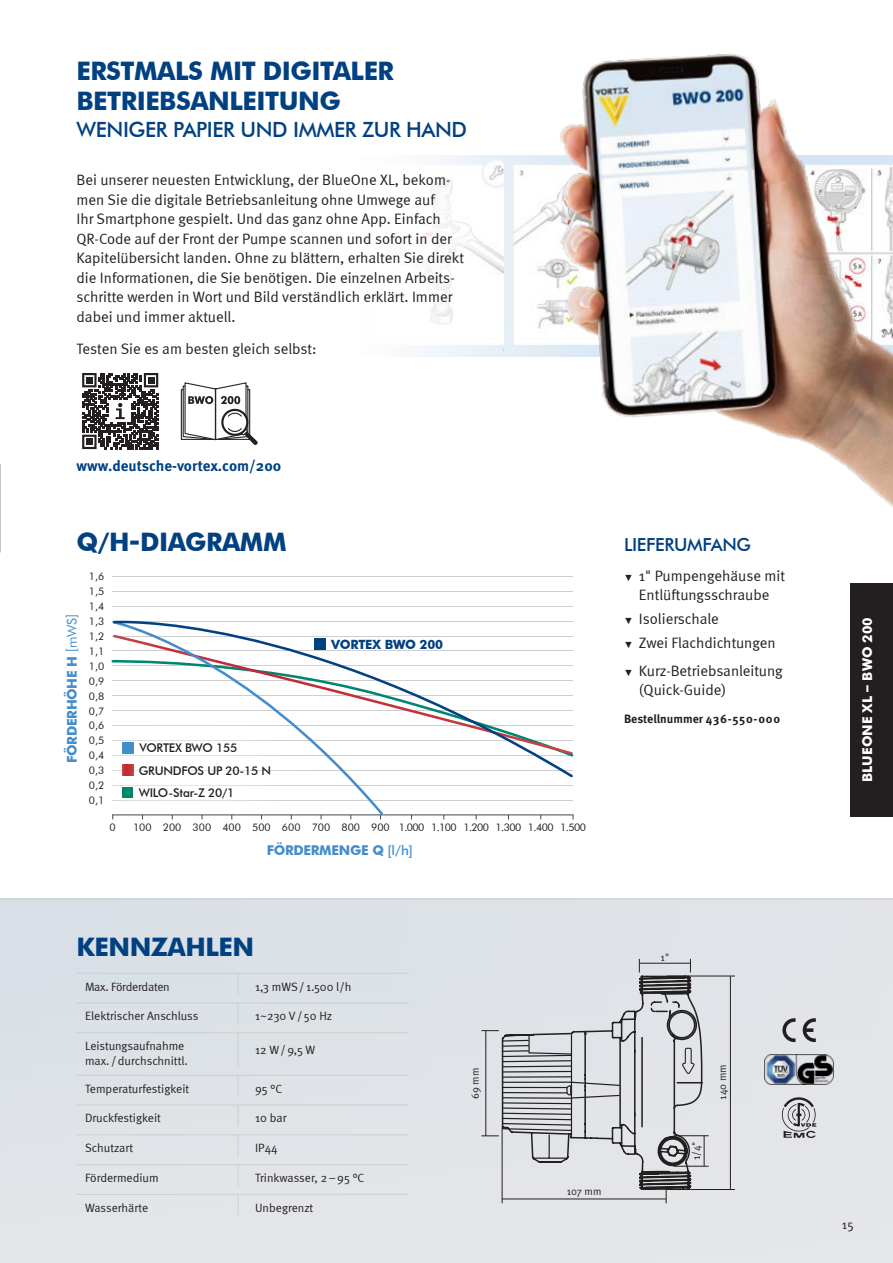
<style>
.page{position:relative;width:893px;height:1263px;background:#fff}
.page>*{position:absolute;margin:0;border:0;box-sizing:border-box;transform-origin:0 0}
.t1{font:700 25.5px/30px "Futura BT";letter-spacing:-.02em;color:#014081}
.t2{font:500 21px "Futura BT";letter-spacing:-.02em;color:#014081}
.t3{font:500 18px "Futura BT";letter-spacing:-.02em;color:#014081}
.t4{font:15px/19.5px "Meta Normal";color:#231f20}
.t5{font:700 15px "Meta Pro";color:#014081}
.t6{font:700 13.5px "Futura BT";letter-spacing:-.02em;color:#448dcb}
.t7{font:700 13.5px "Futura BT";color:#fff}
.t8{font:700 12.75px "Futura BT";letter-spacing:-.02em;color:#014081}
.t9{font:12.75px "Meta Normal";color:#231f20}
.t10{font:12px/15px "Meta Normal";color:#231f20}
.t11{font:500 12px "Futura BT";letter-spacing:-.02em;color:#231f20}
.t12{font:700 12px "Meta Pro";color:#231f20}
.t13{font:12px "Meta Normal";letter-spacing:-.02em;color:#231f20}
.t14{font:10.5px "Futura BT";color:#231f20}
.t15{font:10.5px "Meta Normal";color:#231f20}
.s1{font-weight:400}
.s2{font-weight:500}
.s3{font-family:"Arial";font-size:9px}
</style>
<div class="page">
<div style="left:0;top:899px;width:893px;height:364px;background:#e0e4e8"></div>
<hr style="left:0;top:899px;width:893px;height:1px;background:#cdcfce">
<hr style="left:0;top:0;width:1px;height:553px;background:#c8c7c7">
<hr style="left:77px;top:1002px;width:161px;height:1px;background:#cdcfce">
<hr style="left:77px;top:1032px;width:161px;height:1px;background:#cdcfce">
<hr style="left:77px;top:1075px;width:161px;height:1px;background:#cdcfce">
<hr style="left:77px;top:1105px;width:161px;height:1px;background:#cdcfce">
<hr style="left:77px;top:1134px;width:161px;height:1px;background:#cdcfce">
<hr style="left:77px;top:1164px;width:161px;height:1px;background:#cdcfce">
<hr style="left:77px;top:1194px;width:161px;height:1px;background:#cdcfce">
<svg style="left:238px;top:974px;width:1px;height:20px"></svg>
<hr style="left:238px;top:1002px;width:170px;height:1px;background:#cdcfce">
<hr style="left:238px;top:1032px;width:170px;height:1px;background:#cdcfce">
<hr style="left:238px;top:1075px;width:170px;height:1px;background:#cdcfce">
<hr style="left:238px;top:1105px;width:170px;height:1px;background:#cdcfce">
<hr style="left:238px;top:1134px;width:170px;height:1px;background:#cdcfce">
<hr style="left:238px;top:1164px;width:170px;height:1px;background:#cdcfce">
<hr style="left:238px;top:1194px;width:170px;height:1px;background:#cdcfce">
<svg style="left:238px;top:1003px;width:1px;height:21px"></svg>
<hr style="left:238px;top:1033px;width:1px;height:34px;background:#cdcfce">
<svg style="left:238px;top:1076px;width:1px;height:20px"></svg>
<svg style="left:238px;top:1106px;width:1px;height:20px"></svg>
<svg style="left:238px;top:1135px;width:1px;height:21px"></svg>
<svg style="left:238px;top:1165px;width:1px;height:21px"></svg>
<svg style="left:238px;top:1195px;width:1px;height:20px"></svg>
<hr style="left:77px;top:973px;width:161px;height:1px;background:#cdcfce">
<hr style="left:238px;top:973px;width:170px;height:1px;background:#cdcfce">
<hr style="left:113px;top:800px;width:460px;height:1px;background:#cdcecd">
<hr style="left:113px;top:785px;width:460px;height:1px;background:#cdcecd">
<hr style="left:112px;top:606px;width:460px;height:1px;background:#cdcecd">
<hr style="left:113px;top:591px;width:460px;height:1px;background:#cdcecd">
<hr style="left:113px;top:576px;width:460px;height:1px;background:#cdcecd">
<hr style="left:112px;top:814px;width:461px;height:1px;background:#3f484e">
<svg style="left:111px;top:660px;width:274px;height:157px"></svg>
<svg style="left:112px;top:620px;width:462px;height:159px"></svg>
<div style="left:0;top:0;width:659px;height:463px;background:#fff"></div>
<img style="left:542px;top:53px;width:351px;height:455px">
<div style="left:181px;top:389px;width:34px;height:51px;border:1px solid #231f20"></div>
<svg style="left:182px;top:382px;width:76px;height:63px"></svg>
<svg style="left:82px;top:373px;width:76px;height:76px"></svg>
<svg style="left:481px;top:959px;width:222px;height:244px"></svg>
<hr style="left:502px;top:1127px;width:1px;height:76px;background:#231f20">
<hr style="left:704px;top:1135px;width:1px;height:31px;background:#231f20">
<hr style="left:673px;top:1135px;width:36px;height:1px;background:#231f20">
<hr style="left:673px;top:1166px;width:36px;height:1px;background:#231f20">
<hr style="left:730px;top:976px;width:1px;height:213px;background:#231f20">
<hr style="left:667px;top:976px;width:68px;height:1px;background:#231f20">
<hr style="left:667px;top:1189px;width:68px;height:1px;background:#231f20">
<svg style="left:782px;top:1097px;width:34px;height:41px"></svg>
<svg style="left:782px;top:1018px;width:13px;height:25px"></svg>
<svg style="left:802px;top:1018px;width:14px;height:24px"></svg>
<img style="left:765px;top:1055px;width:68px;height:29px">
<div style="left:850px;top:583px;width:43px;height:233px;background:#231f20"></div>
<h1 class="t1" style="left:77px;top:56px;width:319px">ERSTMALS MIT DIGITALER<br>BETRIEBSANLEITUNG</h1>
<h2 class="t2" style="left:77px;top:117px;width:392px">WENIGER PAPIER UND IMMER ZUR HAND</h2>
<p class="t4" style="left:77px;top:170px;width:389px">Bei unserer neuesten Entwicklung, der BlueOne XL, bekom&shy;men Sie die digitale Betriebsanleitung ohne Umwege auf<br>Ihr Smartphone gespielt. Und das ganz ohne App. Einfach QR-Code auf der Front der Pumpe scannen und sofort in der Kapitelübersicht landen. Ohne zu blättern, erhalten Sie direkt die Informationen, die Sie benötigen. Die einzelnen Arbeits&shy;schritte werden in Wort und Bild verständlich erklärt. Immer dabei und immer aktuell.</p>
<p class="t4" style="left:77px;top:339px;width:242px">Testen Sie es am besten gleich selbst:</p>
<p class="t5" style="left:76px;top:456px;width:206px">www.deutsche-vortex.com/200</p>
<h1 class="t1" style="left:77px;top:527px;width:212px">Q/H-DIAGRAMM</h1>
<p class="t14" style="left:89px;top:570px;width:17px">1,6</p>
<p class="t14" style="left:89px;top:585px;width:17px">1,5</p>
<p class="t6" style="left:64px;top:763px;width:151px;rotate:-90deg">FÖRDERHÖHE H <span class="s1">[mWS]</span></p>
<p class="t14" style="left:89px;top:600px;width:17px">1,4</p>
<p class="t14" style="left:89px;top:615px;width:17px">1,3</p>
<p class="t14" style="left:89px;top:630px;width:17px">1,2</p>
<p class="t14" style="left:89px;top:645px;width:17px">1,1</p>
<p class="t14" style="left:89px;top:660px;width:17px">1,0</p>
<p class="t14" style="left:89px;top:675px;width:17px">0,9</p>
<p class="t14" style="left:89px;top:689px;width:17px">0,8</p>
<p class="t14" style="left:89px;top:704px;width:17px">0,7</p>
<p class="t14" style="left:89px;top:719px;width:17px">0,6</p>
<p class="t14" style="left:89px;top:734px;width:17px">0,5</p>
<p class="t14" style="left:89px;top:749px;width:17px">0,4</p>
<p class="t14" style="left:89px;top:764px;width:17px">0,3</p>
<p class="t14" style="left:89px;top:779px;width:17px">0,2</p>
<p class="t14" style="left:89px;top:794px;width:17px">0,1</p>
<p class="t11" style="left:139px;top:741px;width:99px">VORTEX BWO 155</p>
<p class="t11" style="left:139px;top:785px;width:97px">WILO-Star-Z 20/1</p>
<p class="t11" style="left:139px;top:763px;width:134px">GRUNDFOS UP 20-15 N</p>
<p class="t8" style="left:331px;top:636px;width:113px">VORTEX BWO 200</p>
<p class="t14" style="left:110px;top:820px;width:8px">0</p>
<p class="t14" style="left:133px;top:820px;width:454px">100 200 300 400 500 600 700 800 900 1.000 1.100 1.200 1.300 1.400 1.500</p>
<p class="t6" style="left:267px;top:842px;width:148px">FÖRDERMENGE Q <span class="s2">[l/h]</span></p>
<p class="t3" style="left:624px;top:533px;width:128px">LIEFERUMFANG</p>
<p class="t4" style="left:624px;top:566px;width:163px;text-align:center"><span class="s3">▼</span> 1" Pumpengehäuse mit<br>Entlüftungsschraube</p>
<p class="t4" style="left:624px;top:609px;width:96px"><span class="s3">▼</span> Isolierschale</p>
<p class="t4" style="left:624px;top:633px;width:153px"><span class="s3">▼</span> Zwei Flachdichtungen</p>
<p class="t4" style="left:639px;top:661px;width:145px;text-indent:-15px"><span class="s3">▼</span> Kurz-Betriebsanleitung (Quick-Guide)</p>
<p class="t12" style="left:624px;top:711px;width:158px">Bestellnummer 436-550-000</p>
<h1 class="t1" style="left:77px;top:931px;width:179px">KENNZAHLEN</h1>
<p class="t13" style="left:85px;top:979px;width:86px">Max. Förderdaten</p>
<p class="t10" style="left:255px;top:979px;width:98px">1,3 mWS/ 1.500 l/h</p>
<p class="t10" style="left:85px;top:1008px;width:115px">Elektrischer Anschluss</p>
<p class="t10" style="left:255px;top:1008px;width:79px">1~230 V/ 50 Hz</p>
<p class="t10" style="left:85px;top:1038px;width:104px">Leistungsaufnahme max. /durchschnittl.</p>
<p class="t10" style="left:255px;top:1042px;width:62px">12 W/9,5 W</p>
<p class="t10" style="left:85px;top:1081px;width:106px">Temperaturfestigkeit</p>
<p class="t10" style="left:255px;top:1081px;width:28px">95 °C</p>
<p class="t10" style="left:85px;top:1110px;width:77px">Druckfestigkeit</p>
<p class="t10" style="left:255px;top:1110px;width:33px">10 bar</p>
<p class="t10" style="left:85px;top:1140px;width:50px">Schutzart</p>
<p class="t10" style="left:255px;top:1140px;width:24px">IP44</p>
<p class="t10" style="left:85px;top:1170px;width:75px">Fördermedium</p>
<p class="t10" style="left:255px;top:1170px;width:111px">Trinkwasser, 2–95 °C</p>
<p class="t10" style="left:85px;top:1200px;width:65px">Wasserhärte</p>
<p class="t10" style="left:255px;top:1200px;width:60px">Unbegrenzt</p>
<p class="t15" style="left:469px;top:1099px;width:32px;rotate:-90deg">69 mm</p>
<p class="t15" style="left:567px;top:1185px;width:36px">107 mm</p>
<p class="t15" style="left:661px;top:951px;width:10px">1"</p>
<p class="t15" style="left:690px;top:1160px;width:20px;rotate:-90deg">1/4"</p>
<p class="t15" style="left:716px;top:1100px;width:37px;rotate:-90deg">140 mm</p>
<p class="t7" style="left:859px;top:782px;width:166px;rotate:-90deg">BLUEONE XL – BWO 200</p>
<p class="t9" style="left:842px;top:1217px;width:13px">15</p>
</div>
